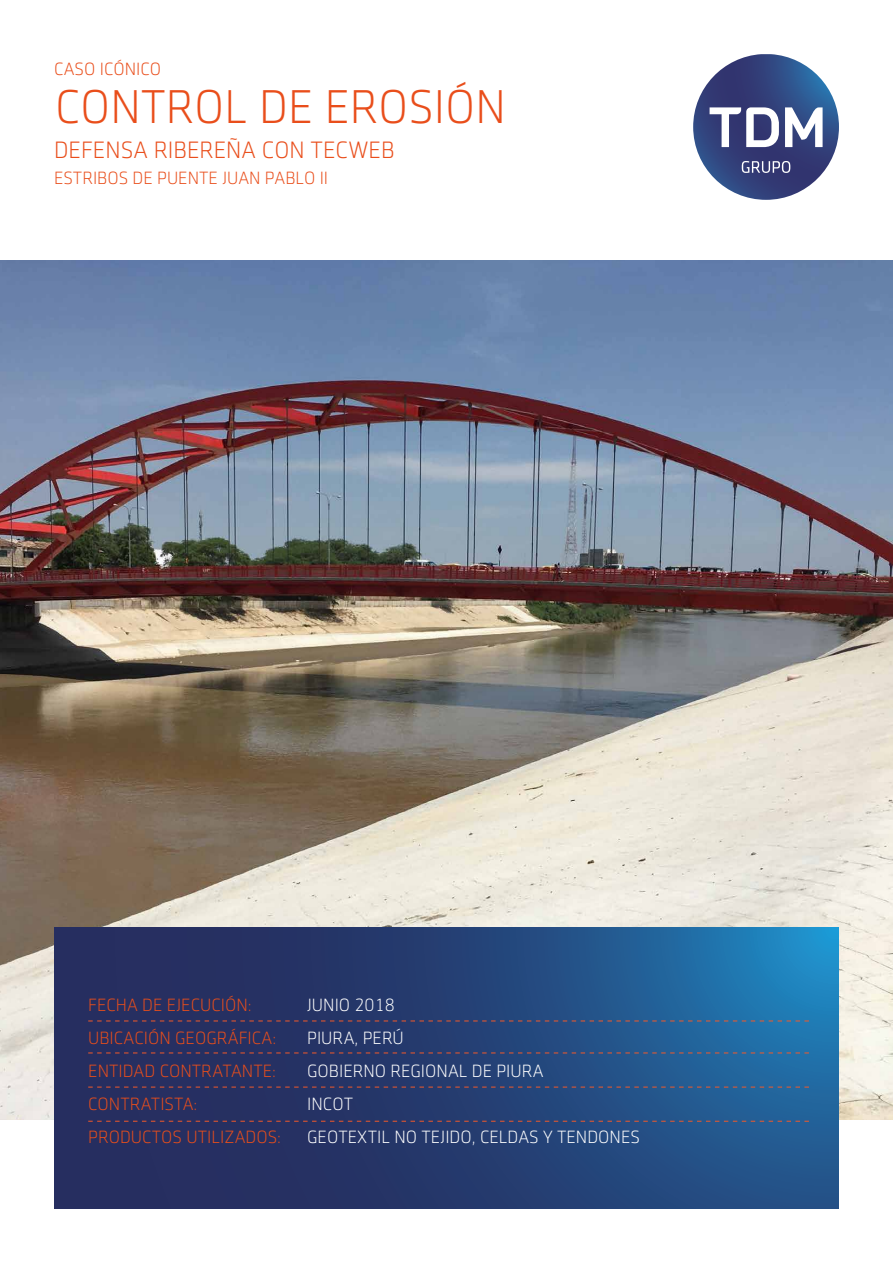
<style>
.page{position:relative;width:893px;height:1263px;background:#fff}
.page>*{position:absolute;margin:0;border:0;box-sizing:border-box;transform-origin:0 0}
.t1{font:300 48px "Sentico Sans DT";color:#e94e1b}
.t2{font:300 24px "Sentico Sans DT";color:#e94e1b}
.t3{font:300 18px/33px "Sentico Sans DT";color:#e94e1b}
.t4{font:300 18px/33px "Sentico Sans DT";color:#fff}
</style>
<div class="page">
<img style="left:0;top:261px;width:893px;height:859px">
<svg style="left:54px;top:927px;width:785px;height:282px"></svg>
<svg style="left:693px;top:54px;width:146px;height:146px"></svg>
<svg style="left:710px;top:107px;width:69px;height:40px"></svg>
<svg style="left:785px;top:107px;width:38px;height:40px"></svg>
<svg style="left:742px;top:161px;width:48px;height:12px"></svg>
<svg style="left:88px;top:1020px;width:721px;height:1px"></svg>
<svg style="left:88px;top:1052px;width:721px;height:1px"></svg>
<svg style="left:88px;top:1087px;width:721px;height:1px"></svg>
<svg style="left:88px;top:1121px;width:721px;height:1px"></svg>
<p class="t3" style="left:54px;top:52px;width:109px">CASO ICÓNICO</p>
<h1 class="t1" style="left:55px;top:81px;width:452px">CONTROL DE EROSIÓN</h1>
<h2 class="t2" style="left:54px;top:137px;width:342px">DEFENSA RIBEREÑA CON TECWEB</h2>
<p class="t3" style="left:54px;top:162px;width:276px">ESTRIBOS DE PUENTE JUAN PABLO II</p>
<p class="t3" style="left:88px;top:988px;width:194px">FECHA DE EJECUCIÓN:<br>UBICACIÓN GEOGRÁFICA:<br>ENTIDAD CONTRATANTE:<br>CONTRATISTA:<br>PRODUCTOS UTILIZADOS:</p>
<p class="t4" style="left:307px;top:988px;width:334px">JUNIO 2018<br>PIURA, PERÚ<br>GOBIERNO REGIONAL DE PIURA<br>INCOT<br>GEOTEXTIL NO TEJIDO, CELDAS Y TENDONES</p>
</div>
